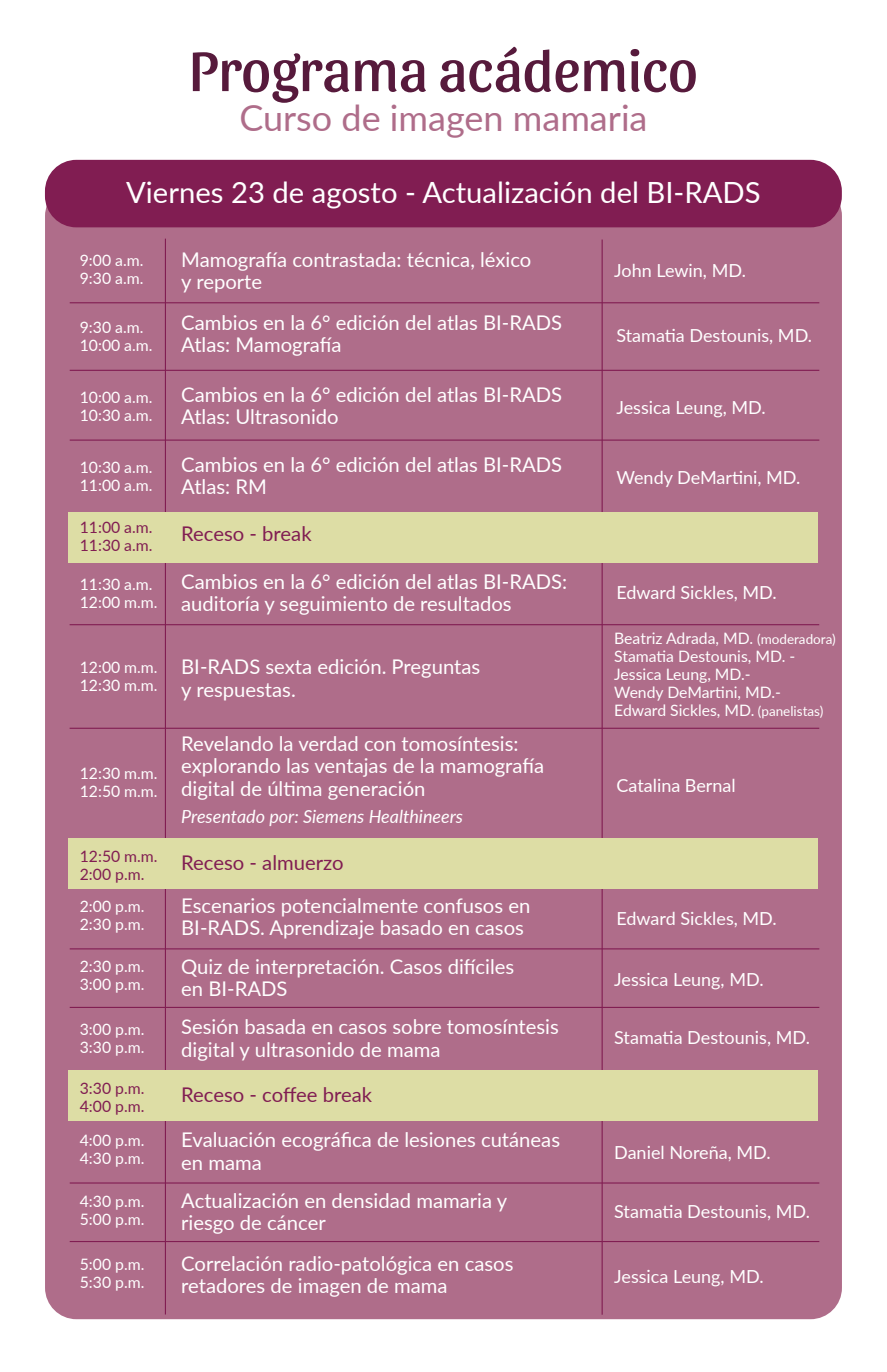
<style>
.page{position:relative;width:887px;height:1372px;background:#fff}
.page>*{position:absolute;margin:0;border:0;box-sizing:border-box;transform-origin:0 0}
.t1{font:58.5px "Sansita";color:#571a3c}
.t2{font:36px "Lato";color:#af6d8a}
.t3{font:29.25px "Lato";color:#fff}
.t4{font:20.25px/22.5px "Lato";color:#fff}
.t5{font:20.25px "Lato";color:#811d52}
.t6{font:18px "Lato";color:#fff}
.t7{font:italic 18px "Lato";color:#fff}
.t8{font:15.75px/18px "Lato";color:#fff}
.t9{font:15.75px/18px "Lato";color:#811d52}
.s1{font-size:13.5px}
</style>
<div class="page">
<div style="left:45px;top:185px;width:797px;height:1134px;background:#af6d8a;border-radius:31px"></div>
<div style="left:45px;top:160px;width:796px;height:67px;background:#811d52;border-radius:31px"></div>
<hr style="left:165px;top:239px;width:1px;height:1075px;background:#811d52">
<hr style="left:601px;top:239px;width:1px;height:1075px;background:#811d52">
<hr style="left:70px;top:302px;width:749px;height:1px;background:#811d52">
<hr style="left:70px;top:370px;width:749px;height:1px;background:#811d52">
<hr style="left:70px;top:439px;width:749px;height:1px;background:#811d52">
<hr style="left:70px;top:624px;width:749px;height:1px;background:#811d52">
<hr style="left:70px;top:727px;width:749px;height:1px;background:#811d52">
<hr style="left:70px;top:948px;width:749px;height:1px;background:#811d52">
<hr style="left:70px;top:1006px;width:749px;height:1px;background:#811d52">
<hr style="left:70px;top:1182px;width:749px;height:1px;background:#811d52">
<hr style="left:70px;top:1240px;width:749px;height:1px;background:#811d52">
<div style="left:69px;top:512px;width:749px;height:50px;background:#dddda5"></div>
<div style="left:69px;top:838px;width:749px;height:51px;background:#dddda5"></div>
<div style="left:69px;top:1070px;width:749px;height:50px;background:#dddda5"></div>
<h1 class="t1" style="left:189px;top:29px;width:510px">Programa acádemico</h1>
<h2 class="t2" style="left:239px;top:92px;width:409px">Curso de imagen mamaria</h2>
<h3 class="t3" style="left:126px;top:171px;width:636px">Viernes 23 de agosto - Actualización del BI-RADS</h3>
<p class="t8" style="left:80px;top:250px;width:65px">9:00 a.m.<br>9:30 a.m.</p>
<p class="t4" style="left:181px;top:247px;width:351px">Mamografía contrastada: técnica, léxico y reporte</p>
<p class="t6" style="left:614px;top:257px;width:133px">John Lewin, MD.</p>
<p class="t8" style="left:80px;top:318px;width:74px">9:30 a.m.<br>10:00 a.m.</p>
<p class="t4" style="left:181px;top:310px;width:382px">Cambios en la 6° edición del atlas BI-RADS<br>Atlas: Mamografía</p>
<p class="t6" style="left:616px;top:322px;width:197px">Stamatia Destounis, MD.</p>
<p class="t8" style="left:80px;top:387px;width:74px">10:00 a.m.<br>10:30 a.m.</p>
<p class="t4" style="left:181px;top:382px;width:382px">Cambios en la 6° edición del atlas BI-RADS<br>Atlas: Ultrasonido</p>
<p class="t6" style="left:616px;top:394px;width:151px">Jessica Leung, MD.</p>
<p class="t8" style="left:80px;top:457px;width:74px">10:30 a.m.<br>11:00 a.m.</p>
<p class="t4" style="left:181px;top:452px;width:382px">Cambios en la 6° edición del atlas BI-RADS<br>Atlas: RM</p>
<p class="t6" style="left:616px;top:464px;width:185px">Wendy DeMartini, MD.</p>
<p class="t9" style="left:80px;top:518px;width:74px">11:00 a.m.<br>11:30 a.m.</p>
<p class="t5" style="left:181px;top:519px;width:132px">Receso - break</p>
<p class="t8" style="left:80px;top:574px;width:79px">11:30 a.m.<br>12:00 m.m.</p>
<p class="t8" style="left:80px;top:657px;width:79px">12:00 m.m.<br>12:30 m.m.</p>
<p class="t8" style="left:80px;top:763px;width:79px">12:30 m.m.<br>12:50 m.m.</p>
<p class="t4" style="left:181px;top:569px;width:387px">Cambios en la 6° edición del atlas BI-RADS: auditoría y seguimiento de resultados</p>
<p class="t6" style="left:616px;top:579px;width:162px">Edward Sickles, MD.</p>
<p class="t4" style="left:181px;top:654px;width:300px">BI-RADS sexta edición. Preguntas y respuestas.</p>
<p class="t4" style="left:181px;top:731px;width:364px">Revelando la verdad con tomosíntesis: explorando las ventajas de la mamografía digital de última generación</p>
<p class="t7" style="left:181px;top:804px;width:283px">Presentado por: Siemens Healthineers</p>
<p class="t8" style="left:614px;top:629px;width:223px">Beatriz Adrada, MD. <span class="s1">(moderadora)<br></span>Stamatia Destounis, MD. -<br>Jessica Leung, MD.-<br>Wendy DeMartini, MD.-<br>Edward Sickles, MD. <span class="s1">(panelistas)</span></p>
<p class="t6" style="left:616px;top:772px;width:121px">Catalina Bernal</p>
<p class="t9" style="left:80px;top:846px;width:79px">12:50 m.m.<br>2:00 p.m.</p>
<p class="t5" style="left:181px;top:848px;width:164px">Receso - almuerzo</p>
<p class="t8" style="left:80px;top:896px;width:66px">2:00 p.m.<br>2:30 p.m.</p>
<p class="t8" style="left:80px;top:957px;width:66px">2:30 p.m.<br>3:00 p.m.</p>
<p class="t4" style="left:181px;top:893px;width:350px">Escenarios potencialmente confusos en<br>BI-RADS. Aprendizaje basado en casos</p>
<p class="t4" style="left:181px;top:954px;width:334px">Quiz de interpretación. Casos difíciles en BI-RADS</p>
<p class="t6" style="left:616px;top:905px;width:162px">Edward Sickles, MD.</p>
<p class="t6" style="left:614px;top:966px;width:151px">Jessica Leung, MD.</p>
<p class="t8" style="left:80px;top:1020px;width:66px">3:00 p.m.<br>3:30 p.m.</p>
<p class="t4" style="left:181px;top:1014px;width:379px">Sesión basada en casos sobre tomosíntesis digital y ultrasonido de mama</p>
<p class="t6" style="left:614px;top:1024px;width:197px">Stamatia Destounis, MD.</p>
<p class="t9" style="left:80px;top:1078px;width:66px">3:30 p.m.<br>4:00 p.m.</p>
<p class="t5" style="left:181px;top:1080px;width:192px">Receso - coffee break</p>
<p class="t8" style="left:80px;top:1130px;width:66px">4:00 p.m.<br>4:30 p.m.</p>
<p class="t4" style="left:181px;top:1127px;width:380px">Evaluación ecográfica de lesiones cutáneas en mama</p>
<p class="t6" style="left:614px;top:1139px;width:158px">Daniel Noreña, MD.</p>
<p class="t8" style="left:80px;top:1191px;width:66px">4:30 p.m.<br>5:00 p.m.</p>
<p class="t4" style="left:181px;top:1188px;width:327px">Actualización en densidad mamaria y riesgo de cáncer</p>
<p class="t6" style="left:614px;top:1198px;width:197px">Stamatia Destounis, MD.</p>
<p class="t8" style="left:80px;top:1254px;width:66px">5:00 p.m.<br>5:30 p.m.</p>
<p class="t4" style="left:181px;top:1251px;width:334px">Correlación radio-patológica en casos retadores de imagen de mama</p>
<p class="t6" style="left:614px;top:1263px;width:151px">Jessica Leung, MD.</p>
</div>
